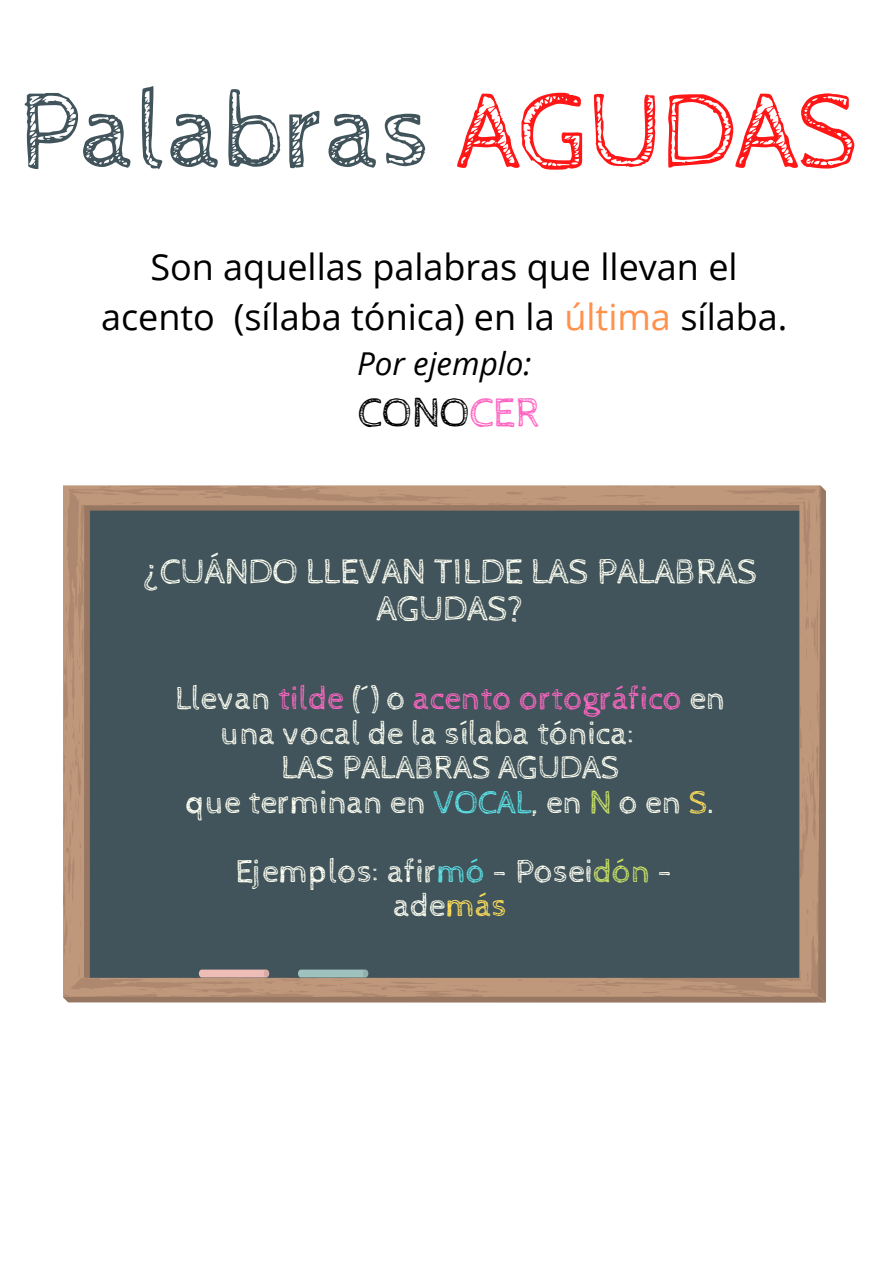
<style>
.page{position:relative;width:893px;height:1263px;background:#fff}
.page>*{position:absolute;margin:0;border:0;box-sizing:border-box;transform-origin:0 0}
.t1{font:110.32px "Cabin Sketch";color:#41545b}
.t2{font:42px "Cabin Sketch";color:#000}
.t3{font:36px/50.1px "Open Sans";color:#000;text-align:center}
.t4{font:35.92px/37.3px "Cabin Sketch";color:#fefff2;text-align:center}
.t5{font:33.3px/34.5px "Cabin Sketch";color:#fefff2;text-align:center}
.t6{font:33.3px "Cabin Sketch";color:#ff66c4}
.t7{font:italic 31.5px "Open Sans";color:#000}
.s1{color:#ff1616}
.s2{color:#ff914d}
.s3{color:#ff66c4}
.s4{color:#fefff2}
.s5{color:#5ce1e6}
.s6{color:#c9e265}
.s7{color:#ffde59}
</style>
<div class="page">
<svg style="left:63px;top:486px;width:762px;height:516px;background:#535d5f"></svg>
<h1 class="t1" style="left:17px;top:70px;width:842px">Palabras <span class="s1">AGUDAS</span></h1>
<p class="t3" style="left:101px;top:241px;width:688px">Son aquellas palabras que llevan el acento (sílaba tónica) en la <span class="s2">última</span> sílaba.</p>
<p class="t7" style="left:357px;top:342px;width:176px">Por ejemplo:</p>
<p class="t2" style="left:358px;top:389px;width:183px">CONO<span class="s3">CER</span></p>
<p class="t4" style="left:143px;top:554px;width:615px">¿CUÁNDO LLEVAN TILDE LAS PALABRAS<br>AGUDAS?</p>
<p class="t6" style="left:175px;top:680px;width:551px"><span class="s4">Llevan</span> tilde <span class="s4">(´) o</span> acento ortográfico <span class="s4">en</span></p>
<p class="t5" style="left:221px;top:717px;width:416px">una vocal de la sílaba tónica:</p>
<p class="t5" style="left:281px;top:751px;width:339px">LAS PALABRAS AGUDAS</p>
<p class="t5" style="left:185px;top:786px;width:531px">que terminan en <span class="s5">VOCAL</span>, en <span class="s6">N</span> o en <span class="s7">S</span>.</p>
<p class="t5" style="left:236px;top:855px;width:438px">Ejemplos: afir<span class="s5">mó</span> - Posei<span class="s6">dón</span> - ade<span class="s7">más</span></p>
</div>
